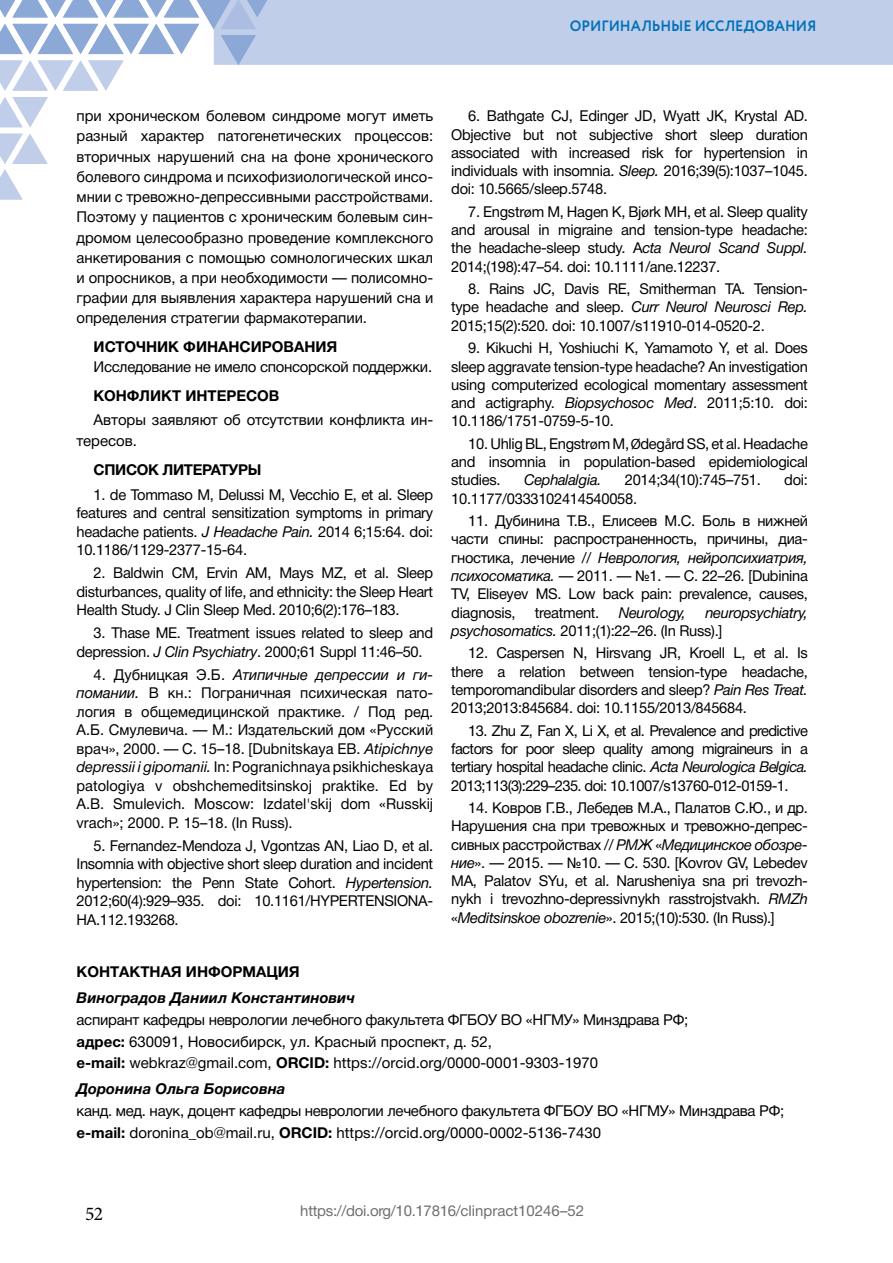
<style>
.page{position:relative;width:893px;height:1263px;background:#fff}
.page>*{position:absolute;margin:0;border:0;box-sizing:border-box;transform-origin:0 0}
.t1{font:19.5px "Minion Pro";color:#000}
.t2{font:15px/18.3px "Helvetica Neue Cyr";letter-spacing:-.02em;color:#000;text-align:justify}
.t3{font:15px/21.8px "Helvetica Neue Cyr";color:#000}
.t4{font:italic 15px/18.3px "Helvetica Neue Cyr";letter-spacing:-.02em;color:#000}
.t5{font:700 15px "Helvetica Neue Cyr";color:#000}
.t6{font:italic 700 15px "Helvetica Neue Cyr";color:#000}
.t7{font:15px "Helvetica Neue Cyr";color:#6d6e71}
.t8{font:700 15px "Circe";letter-spacing:-.005em;color:#0071b8;scale:.95 1}
.t9{font:700 15px "Helvetica Neue Cyr";letter-spacing:-.02em;color:#000}
.s1{font-style:italic}
.s2{font-family:"Myriad Pro"}
.s3{font-style:normal}
.s4{font-weight:700}
</style>
<div class="page">
<svg style="left:0;top:97px;width:48px;height:30px"></svg>
<svg style="left:0;top:134px;width:48px;height:65px"></svg>
<svg style="left:0;top:0;width:893px;height:91px"></svg>
<p class="t8" style="left:570px;top:15px;width:261px">ОРИГИНАЛЬНЫЕ ИССЛЕДОВАНИЯ</p>
<p class="t2" style="left:77px;top:106px;width:358px;line-height:20.2px">при хроническом болевом синдроме могут иметь разный характер патогенетических процессов: вторичных нарушений сна на фоне хронического болевого синдрома и психофизиологической инсо&shy;мнии с тревожно-депрессивными расстройствами.<br>Поэтому у пациентов с хроническим болевым син&shy;дромом целесообразно проведение комплексного анкетирования с помощью сомнологических шкал и опросников, а при необходимости — полисомно&shy;графии для выявления характера нарушений сна и определения стратегии фармакотерапии.</p>
<p class="t5" style="left:94px;top:338px;width:245px">ИСТОЧНИК ФИНАНСИРОВАНИЯ</p>
<p class="t2" style="left:94px;top:358px;width:340px">Исследование не имело спонсорской поддержки.</p>
<p class="t5" style="left:94px;top:387px;width:187px">КОНФЛИКТ ИНТЕРЕСОВ</p>
<p class="t3" style="left:77px;top:410px;width:358px;line-height:20.2px;text-indent:17px">Авторы заявляют об отсутствии конфликта ин&shy;тересов.</p>
<p class="t9" style="left:94px;top:461px;width:169px">СПИСОК ЛИТЕРАТУРЫ</p>
<p class="t2" style="left:77px;top:485px;width:358px;text-indent:17px">1. de Tommaso M, Delussi M, Vecchio E, et al. Sleep features and central sensitization symptoms in primary headache patients. <span class="s1">J Headache Pain.</span> 2014 6;15:64. doi:<br>10.1186/1129-2377-15-64.</p>
<p class="t2" style="left:77px;top:564px;width:358px;text-indent:17px">2. Baldwin CM, Ervin AM, Mays MZ, et al. Sleep disturbances, quality of life, and ethnicity: the Sleep Heart Health Study. J Clin Sleep Med. 2010;6(2):176–183.</p>
<p class="t2" style="left:77px;top:624px;width:358px;text-indent:17px">3. Thase ME. Treatment issues related to sleep and depression. <span class="s1">J Clin Psychiatry</span>. 2000;61 Suppl 11:46–50.</p>
<p class="t2" style="left:77px;top:665px;width:358px;text-indent:17px">4. Дубницкая Э.Б. <span class="s1">Атипичные депрессии и ги&shy;помании.</span> В кн.: Пограничная психическая пато&shy;логия в общемедицинской практике. / Под ред.<br>А.Б. Смулевича. — М.: Издательский дом «Русский врач», 2000. — С. 15–18. [Dubnitskaya EB. <span class="s1">Atipichnye depressii i gipomanii.</span> In: Pogranichnaya psikhicheskaya patologiya v obshchemeditsinskoj praktike. Ed by A.B. Smulevich. Moscow: Izdatel'skij dom «Russkij vrach»; 2000. Р. 15–18. (In Russ).</p>
<p class="t2" style="left:77px;top:836px;width:358px;text-indent:17px">5. Fernandez-Mendoza J, Vgontzas AN, Liao D, et al.<br>Insomnia with objective short sleep duration and incident hypertension: the Penn State Cohort. <span class="s1">Hypertension.<br></span>2012;60(4):929–935. doi: 10.1161/HYPERTENSIONA-HA.112.193268.</p>
<p class="t2" style="left:451px;top:107px;width:358px;text-indent:17px">6. Bathgate CJ, Edinger JD, Wyatt JK, Krystal AD.<br>Objective but not subjective short sleep duration associated with increased risk for hypertension in individuals with insomnia. <span class="s1">Sleep.</span> 2016;39(5):1037–1045. doi: 10.5665/sleep.5748.</p>
<p class="t2" style="left:451px;top:203px;width:358px;text-indent:17px">7. Engstr<span class="s2">ø</span>m M, Hagen K, Bj<span class="s2">ø</span>rk MH, et al. Sleep quality and arousal in migraine and tension-type headache: the headache-sleep study. A<span class="s1">cta Neurol Scand Suppl.<br></span>2014;(198):47–54. doi: 10.1111/ane.12237.</p>
<p class="t2" style="left:451px;top:280px;width:358px;text-indent:17px">8. Rains JC, Davis RE, Smitherman TA. Tension&shy;type headache and sleep. <span class="s1">Curr Neurol Neurosci Rep.<br></span>2015;15(2):520. doi: 10.1007/s11910-014-0520-2.</p>
<p class="t2" style="left:451px;top:339px;width:358px;text-indent:17px">9. Kikuchi H, Yoshiuchi K, Yamamoto Y, et al. Does sleep aggravate tension-type headache? An investigation using computerized ecological momentary assessment and actigraphy. <span class="s1">Biopsychosoc Med</span>. 2011;5:10. doi:<br>10.1186/1751-0759-5-10.</p>
<p class="t2" style="left:451px;top:435px;width:358px;text-indent:17px">10. Uhlig BL, Engstr<span class="s2">ø</span>m M, <span class="s2">Ø</span>deg<span class="s2">å</span>rd SS, et al. Headache and insomnia in population-based epidemiological studies.</p>
<p class="t4" style="left:524px;top:471px;width:79px">Cephalalgia.</p>
<p class="t2" style="left:625px;top:471px;width:138px">2014;34(10):745–751.</p>
<p class="t2" style="left:784px;top:471px;width:25px">doi:</p>
<p class="t2" style="left:451px;top:489px;width:187px">10.1177/0333102414540058.</p>
<p class="t2" style="left:451px;top:512px;width:358px;text-indent:17px">11. Дубинина Т.В., Елисеев М.С. Боль в нижней части спины: распространенность, причины, диа&shy;гностика, лечение // <span class="s1">Неврология, нейропсихиатрия, психосоматика.</span> — 2011. — №1. — С. 22–26. [Dubinina TV, Eliseyev MS. Low back pain: prevalence, causes, diagnosis,</p>
<p class="t4" style="left:451px;top:603px;width:358px;text-indent:254px">neuropsychiatry, psychosomatics. <span class="s3">2011;(1):22–26. (In Russ).]</span></p>
<p class="t2" style="left:451px;top:644px;width:358px;text-indent:17px">12. Caspersen N, Hirsvang JR, Kroell L, et al. Is there a relation between tension-type headache, temporomandibular disorders and sleep? <span class="s1">Pain Res Treat.<br></span>2013;2013:845684. doi: 10.1155/2013/845684.</p>
<p class="t2" style="left:451px;top:721px;width:358px;text-indent:17px">13. Zhu Z, Fan X, Li X, et al. Prevalence and predictive factors for poor sleep quality among migraineurs in a tertiary hospital headache clinic. <span class="s1">Acta Neurologica Belgica.<br></span>2013;113(3):229–235. doi: 10.1007/s13760-012-0159-1.</p>
<p class="t2" style="left:451px;top:799px;width:358px;text-indent:17px">14. Ковров Г.В., Лебедев М.А., Палатов С.Ю., и др.<br>Нарушения сна при тревожных и тревожно-депрес&shy;сивных расстройствах // <span class="s1">РМЖ</span> «<span class="s1">Медицинское обозре&shy;ние</span>». — 2015. — №10. — С. 530. [Kovrov GV, Lebedev MA, Palatov SYu, et al. Narusheniya sna pri trevozh&shy;nykh i trevozhno-depressivnykh rasstrojstvakh. <span class="s1">RMZh </span>«<span class="s1">Meditsinskoe obozrenie</span>». 2015;(10):530. (In Russ).]</p>
<p class="t2" style="left:535px;top:603px;width:66px">treatment.</p>
<p class="t4" style="left:619px;top:603px;width:69px">Neurology,</p>
<p class="t5" style="left:77px;top:963px;width:225px">КОНТАКТНАЯ ИНФОРМАЦИЯ</p>
<p class="t6" style="left:77px;top:989px;width:280px">Виноградов Даниил Константинович</p>
<p class="t3" style="left:77px;top:1009px;width:613px">аспирант кафедры неврологии лечебного факультета ФГБОУ ВО «НГМУ» Минздрава РФ; <span class="s4">адрес:</span> 630091, Новосибирск, ул. Красный проспект, д. 52,<br><span class="s4">e-mail:</span> webkraz@gmail.com, <span class="s4">ORСID:</span> https://orcid.org/0000-0001-9303-1970</p>
<p class="t6" style="left:77px;top:1081px;width:211px">Доронина Ольга Борисовна</p>
<p class="t2" style="left:77px;top:1100px;width:709px;line-height:21.8px">канд. мед. наук, доцент кафедры неврологии лечебного факультета ФГБОУ ВО «НГМУ» Минздрава РФ; <span class="s4">e-mail:</span> doronina_ob@mail.ru, <span class="s4">ORСID:</span> https://orcid.org/0000-0002-5136-7430</p>
<h1 class="t1" style="left:85px;top:1200px;width:19px">52</h1>
<p class="t7" style="left:300px;top:1203px;width:285px">https://doi.org/10.17816/clinpract10246–52</p>
</div>
